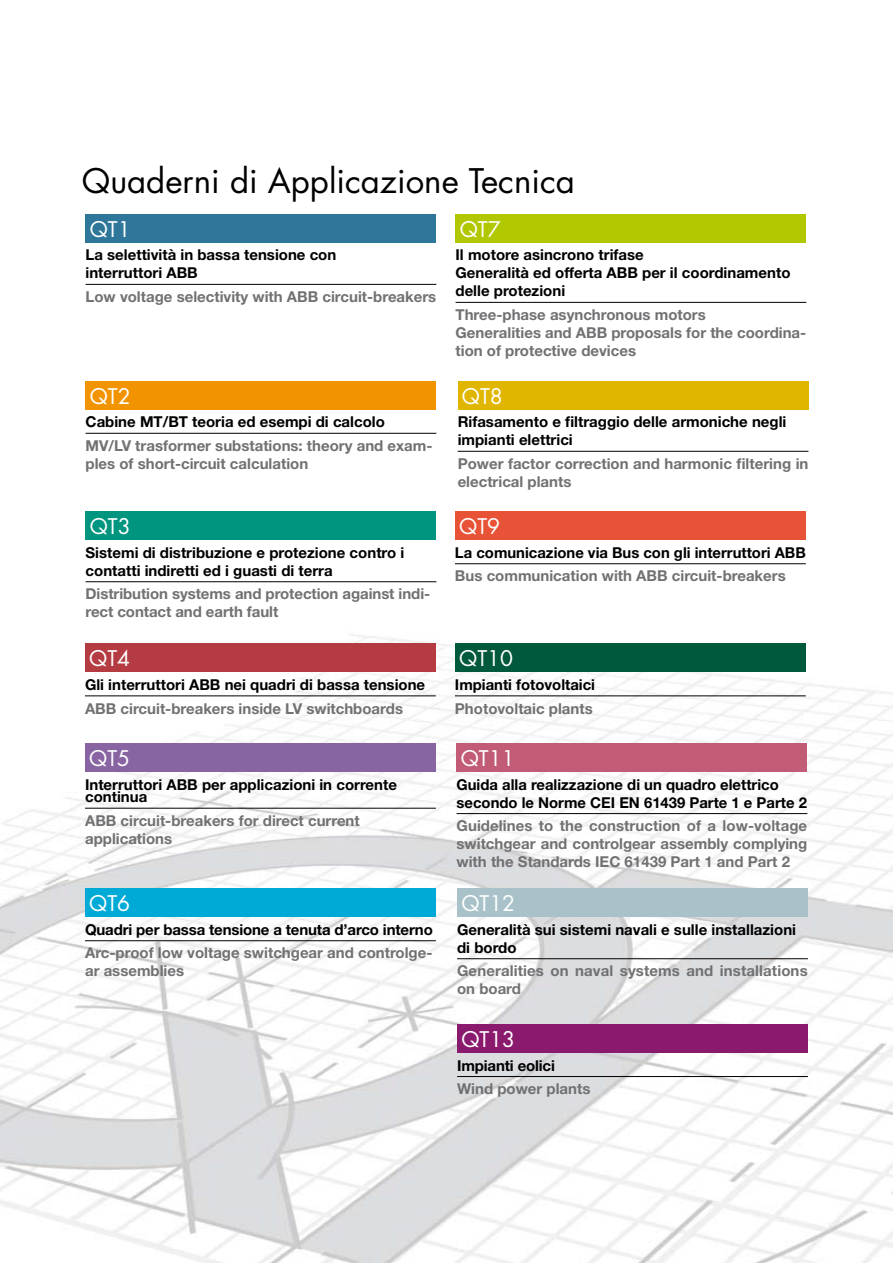
<style>
.page{position:relative;width:893px;height:1263px;background:#fff}
.page>*{position:absolute;margin:0;border:0;box-sizing:border-box;transform-origin:0 0}
.t1{font:33px "Futura";color:#000}
.t2{font:21px "Futura";color:#fff}
.t3{font:700 15px/18px "Helvetica Neue";color:#707173}
.t4{font:700 15px/18px "Helvetica Neue";color:#000}
</style>
<div class="page">
<img style="left:0;top:581px;width:893px;height:682px">
<div style="left:455px;top:512px;width:351px;height:28px;background:#e85236"></div>
<hr style="left:455px;top:563px;width:351px;height:1px;background:#000">
<div style="left:457px;top:743px;width:350px;height:29px;background:#c15b76"></div>
<hr style="left:457px;top:813px;width:350px;height:1px;background:#000">
<div style="left:86px;top:214px;width:350px;height:29px;background:#2e779a"></div>
<hr style="left:86px;top:284px;width:350px;height:1px;background:#000">
<div style="left:86px;top:381px;width:350px;height:28px;background:#f29400"></div>
<hr style="left:86px;top:433px;width:350px;height:1px;background:#000">
<div style="left:86px;top:512px;width:350px;height:28px;background:#00957e"></div>
<hr style="left:86px;top:581px;width:350px;height:1px;background:#000">
<div style="left:456px;top:214px;width:350px;height:29px;background:#b1c800"></div>
<hr style="left:456px;top:302px;width:350px;height:1px;background:#000">
<div style="left:458px;top:381px;width:350px;height:28px;background:#e1b600"></div>
<hr style="left:458px;top:451px;width:350px;height:1px;background:#000">
<div style="left:85px;top:644px;width:351px;height:28px;background:#b53b42"></div>
<hr style="left:85px;top:695px;width:351px;height:1px;background:#000">
<div style="left:85px;top:743px;width:351px;height:29px;background:#8864a3"></div>
<hr style="left:85px;top:808px;width:351px;height:1px;background:#000">
<div style="left:85px;top:888px;width:351px;height:29px;background:#00aad7"></div>
<hr style="left:85px;top:940px;width:351px;height:1px;background:#000">
<div style="left:457px;top:1024px;width:351px;height:29px;background:#8a1a6e"></div>
<hr style="left:457px;top:1076px;width:351px;height:1px;background:#000">
<div style="left:455px;top:644px;width:351px;height:28px;background:#00593c"></div>
<hr style="left:455px;top:695px;width:351px;height:1px;background:#000">
<div style="left:457px;top:888px;width:351px;height:29px;background:#a9c2c9"></div>
<hr style="left:457px;top:958px;width:351px;height:1px;background:#000">
<h1 class="t1" style="left:82px;top:158px;width:494px">Quaderni di Applicazione Tecnica</h1>
<h2 class="t2" style="left:90px;top:214px;width:42px">QT1</h2>
<p class="t4" style="left:86px;top:246px;width:252px">La selettività in bassa tensione con interruttori ABB</p>
<p class="t3" style="left:86px;top:287px;width:352px">Low voltage selectivity with ABB circuit-breakers</p>
<h2 class="t2" style="left:90px;top:381px;width:42px">QT2</h2>
<p class="t4" style="left:86px;top:413px;width:301px">Cabine MT/BT teoria ed esempi di calcolo</p>
<p class="t3" style="left:86px;top:436px;width:348px">MV/LV trasformer substations: theory and exam&shy;ples of short-circuit calculation</p>
<h2 class="t2" style="left:90px;top:512px;width:42px">QT3</h2>
<p class="t4" style="left:86px;top:543px;width:320px">Sistemi di distribuzione e protezione contro i contatti indiretti ed i guasti di terra</p>
<p class="t3" style="left:86px;top:585px;width:346px">Distribution systems and protection against indi&shy;rect contact and earth fault</p>
<h2 class="t2" style="left:89px;top:644px;width:42px">QT4</h2>
<p class="t4" style="left:85px;top:675px;width:342px">Gli interruttori ABB nei quadri di bassa tensione</p>
<p class="t3" style="left:85px;top:699px;width:320px">ABB circuit-breakers inside LV switchboards</p>
<h2 class="t2" style="left:89px;top:744px;width:42px">QT5</h2>
<p class="t4" style="left:85px;top:778px;width:313px;line-height:12.6px">Interruttori ABB per applicazioni in corrente continua</p>
<p class="t3" style="left:85px;top:811px;width:276px">ABB circuit-breakers for direct current applications</p>
<h2 class="t2" style="left:89px;top:889px;width:42px">QT6</h2>
<p class="t4" style="left:85px;top:920px;width:349px">Quadri per bassa tensione a tenuta d’arco interno</p>
<p class="t3" style="left:85px;top:944px;width:349px">Arc-proof low voltage switchgear and controlge&shy;ar assemblies</p>
<h2 class="t2" style="left:460px;top:214px;width:42px">QT7</h2>
<p class="t4" style="left:456px;top:246px;width:336px">Il motore asincrono trifase<br>Generalità ed offerta ABB per il coordinamento delle protezioni</p>
<p class="t3" style="left:456px;top:305px;width:352px">Three-phase asynchronous motors<br>Generalities and ABB proposals for the coordina&shy;tion of protective devices</p>
<h2 class="t2" style="left:462px;top:381px;width:42px">QT8</h2>
<p class="t4" style="left:458px;top:413px;width:330px">Rifasamento e filtraggio delle armoniche negli impianti elettrici</p>
<p class="t3" style="left:458px;top:454px;width:352px">Power factor correction and harmonic filtering in electrical plants</p>
<h2 class="t2" style="left:459px;top:512px;width:42px">QT9</h2>
<p class="t4" style="left:455px;top:543px;width:352px">La comunicazione via Bus con gli interruttori ABB</p>
<p class="t3" style="left:455px;top:567px;width:332px">Bus communication with ABB circuit-breakers</p>
<h2 class="t2" style="left:459px;top:644px;width:55px">QT10</h2>
<p class="t4" style="left:455px;top:675px;width:142px">Impianti fotovoltaici</p>
<p class="t3" style="left:455px;top:699px;width:139px">Photovoltaic plants</p>
<h2 class="t2" style="left:461px;top:744px;width:55px">QT11</h2>
<p class="t4" style="left:457px;top:775px;width:352px">Guida alla realizzazione di un quadro elettrico secondo le Norme CEI EN 61439 Parte 1 e Parte 2</p>
<p class="t3" style="left:457px;top:817px;width:352px;text-align:justify">Guidelines to the construction of a low-voltage switchgear and controlgear assembly complying with the Standards IEC 61439 Part 1 and Part 2</p>
<h2 class="t2" style="left:461px;top:889px;width:55px">QT12</h2>
<p class="t4" style="left:457px;top:920px;width:340px">Generalità sui sistemi navali e sulle installazioni di bordo</p>
<p class="t3" style="left:457px;top:962px;width:352px">Generalities on naval systems and installations on board</p>
<h2 class="t2" style="left:461px;top:1024px;width:55px">QT13</h2>
<p class="t4" style="left:457px;top:1056px;width:99px">Impianti eolici</p>
<p class="t3" style="left:457px;top:1079px;width:135px">Wind power plants</p>
</div>
